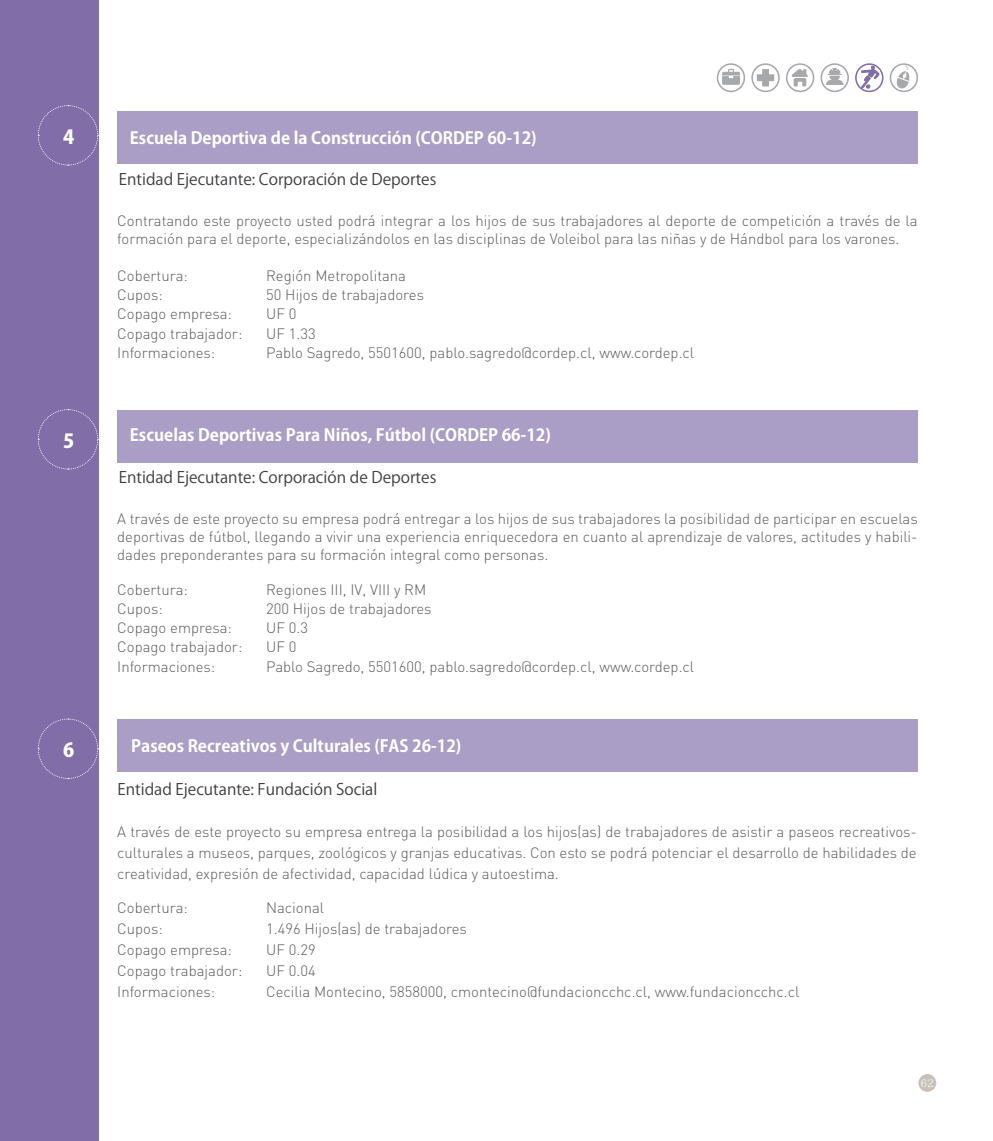
<style>
.page{position:relative;width:993px;height:1141px;background:#fff}
.page>*{position:absolute;margin:0;border:0;box-sizing:border-box;transform-origin:0 0}
.t1{font:800 19.25px "Koz Go Pro";color:#fff}
.t2{font:700 16.62px "Koz Go Pro";color:#fff}
.t3{font:15.75px "Koz Go Pro";color:#3e3d40}
.t4{font:300 14.88px/17.8px "DIN";color:#5a5a5c;text-align:justify}
.t5{font:300 10.5px "Koz Min Pro";color:#fff}
</style>
<div class="page">
<div style="left:117px;top:410px;width:800px;height:52px;background:#ab9ec6"></div>
<div style="left:117px;top:112px;width:800px;height:52px;background:#ab9ec6"></div>
<div style="left:117px;top:720px;width:800px;height:52px;background:#ab9ec6"></div>
<div style="left:0;top:0;width:99px;height:1141px;background:#816da7"></div>
<svg style="left:37px;top:409px;width:62px;height:61px"></svg>
<svg style="left:37px;top:718px;width:62px;height:61px"></svg>
<svg style="left:37px;top:105px;width:62px;height:61px"></svg>
<div style="left:918px;top:1074px;width:17px;height:18px;background:#c7c1b9;border-radius:50%"></div>
<div style="left:889px;top:63px;width:28px;height:29px;border:2px solid #a7a8aa;border-radius:50%"></div>
<svg style="left:896px;top:64px;width:13px;height:25px"></svg>
<div style="left:785px;top:63px;width:29px;height:29px;border:2px solid #a7a8aa;border-radius:50%"></div>
<svg style="left:792px;top:69px;width:16px;height:17px"></svg>
<div style="left:751px;top:63px;width:28px;height:29px;border:2px solid #a7a8aa;border-radius:50%"></div>
<div style="left:761px;top:69px;width:7px;height:17px;background:#a7a8aa"></div>
<div style="left:756px;top:74px;width:18px;height:7px;background:#a7a8aa"></div>
<div style="left:820px;top:63px;width:28px;height:29px;border:2px solid #a7a8aa;border-radius:50%"></div>
<svg style="left:825px;top:68px;width:18px;height:17px"></svg>
<div style="left:716px;top:63px;width:28px;height:29px;border:2px solid #a7a8aa;border-radius:50%"></div>
<svg style="left:721px;top:69px;width:18px;height:16px"></svg>
<div style="left:854px;top:63px;width:29px;height:29px;border:2px solid #816da7;border-radius:50%"></div>
<svg style="left:860px;top:66px;width:19px;height:22px"></svg>
<p class="t1" style="left:63px;top:124px;width:13px">4</p>
<p class="t2" style="left:130px;top:128px;width:408px">Escuela Deportiva de la Construcción (CORDEP 60-12)</p>
<p class="t3" style="left:119px;top:169px;width:319px">Entidad Ejecutante: Corporación de Deportes</p>
<p class="t4" style="left:117px;top:212px;width:801px">Contratando este proyecto usted podrá integrar a los hijos de sus trabajadores al deporte de competición a través de la formación para el deporte, especializándolos en las disciplinas de Voleibol para las niñas y de Hándbol para los varones.</p>
<p class="t4" style="left:117px;top:267px;width:72px">Cobertura:</p>
<p class="t4" style="left:266px;top:267px;width:141px">Región Metropolitana</p>
<p class="t4" style="left:117px;top:286px;width:47px">Cupos:</p>
<p class="t4" style="left:266px;top:286px;width:159px">50 Hijos de trabajadores</p>
<p class="t4" style="left:117px;top:305px;width:116px">Copago empresa:</p>
<p class="t4" style="left:266px;top:305px;width:32px">UF 0</p>
<p class="t4" style="left:117px;top:324px;width:126px">Copago trabajador:</p>
<p class="t4" style="left:266px;top:324px;width:51px">UF 1.33</p>
<p class="t4" style="left:117px;top:343px;width:99px">I nformaciones:</p>
<p class="t4" style="left:266px;top:343px;width:429px">Pablo Sagredo, 5501600, pablo.sagredo@cordep.cl, www.cordep.cl</p>
<p class="t1" style="left:63px;top:428px;width:13px">5</p>
<p class="t2" style="left:130px;top:424px;width:422px">Escuelas Deportivas Para Niños, Fútbol (CORDEP 66-12)</p>
<p class="t3" style="left:119px;top:467px;width:319px">Entidad Ejecutante: Corporación de Deportes</p>
<p class="t4" style="left:117px;top:509px;width:801px">A través de este proyecto su empresa podrá entregar a los hijos de sus trabajadores la posibilidad de participar en escuelas deportivas de fútbol, llegando a vivir una experiencia enriquecedora en cuanto al aprendizaje de valores, actitudes y habili&shy;dades preponderantes para su formación integral como personas.</p>
<p class="t4" style="left:117px;top:580px;width:72px">Cobertura:</p>
<p class="t4" style="left:266px;top:580px;width:161px">Regiones III , IV, VIII y RM</p>
<p class="t4" style="left:117px;top:599px;width:47px">Cupos:</p>
<p class="t4" style="left:266px;top:599px;width:167px">200 Hijos de trabajadores</p>
<p class="t4" style="left:117px;top:619px;width:116px">Copago empresa:</p>
<p class="t4" style="left:266px;top:619px;width:43px">UF 0.3</p>
<p class="t4" style="left:117px;top:638px;width:126px">Copago trabajador:</p>
<p class="t4" style="left:266px;top:638px;width:32px">UF 0</p>
<p class="t4" style="left:117px;top:657px;width:99px">I nformaciones:</p>
<p class="t4" style="left:266px;top:657px;width:429px">Pablo Sagredo, 5501600, pablo.sagredo@cordep.cl, www.cordep.cl</p>
<p class="t1" style="left:63px;top:737px;width:13px">6</p>
<p class="t2" style="left:131px;top:735px;width:331px">Paseos Recreativos y Culturales (FAS 26-12)</p>
<p class="t3" style="left:117px;top:779px;width:261px">Entidad Ejecutante: Fundación Social</p>
<p class="t4" style="left:117px;top:820px;width:800px;line-height:21px">A través de este proyecto su empresa entrega la posibilidad a los hijos(as) de trabajadores de asistir a paseos recreativos&shy;culturales a museos, parques, zoológicos y granjas educativas. Con esto se podrá potenciar el desarrollo de habilidades de creatividad, expresión de afectividad, capacidad lúdica y autoestima.</p>
<p class="t4" style="left:117px;top:898px;width:118px">Cobertura: N</p>
<p class="t4" style="left:277px;top:898px;width:48px">acional</p>
<p class="t4" style="left:117px;top:919px;width:47px">Cupos:</p>
<p class="t4" style="left:266px;top:919px;width:202px">1.496 Hijos(as) de trabajadores</p>
<p class="t4" style="left:117px;top:940px;width:116px">Copago empresa:</p>
<p class="t4" style="left:266px;top:940px;width:51px">UF 0.29</p>
<p class="t4" style="left:117px;top:961px;width:126px">Copago trabajador:</p>
<p class="t4" style="left:266px;top:961px;width:51px">UF 0.04</p>
<p class="t4" style="left:117px;top:982px;width:99px">I nformaciones:</p>
<p class="t4" style="left:266px;top:982px;width:534px">Cecilia Montecino, 5858000, cmontecino@fundacioncchc.cl, www.fundacioncchc.cl</p>
<p class="t5" style="left:920px;top:1076px;width:14px">62</p>
</div>
